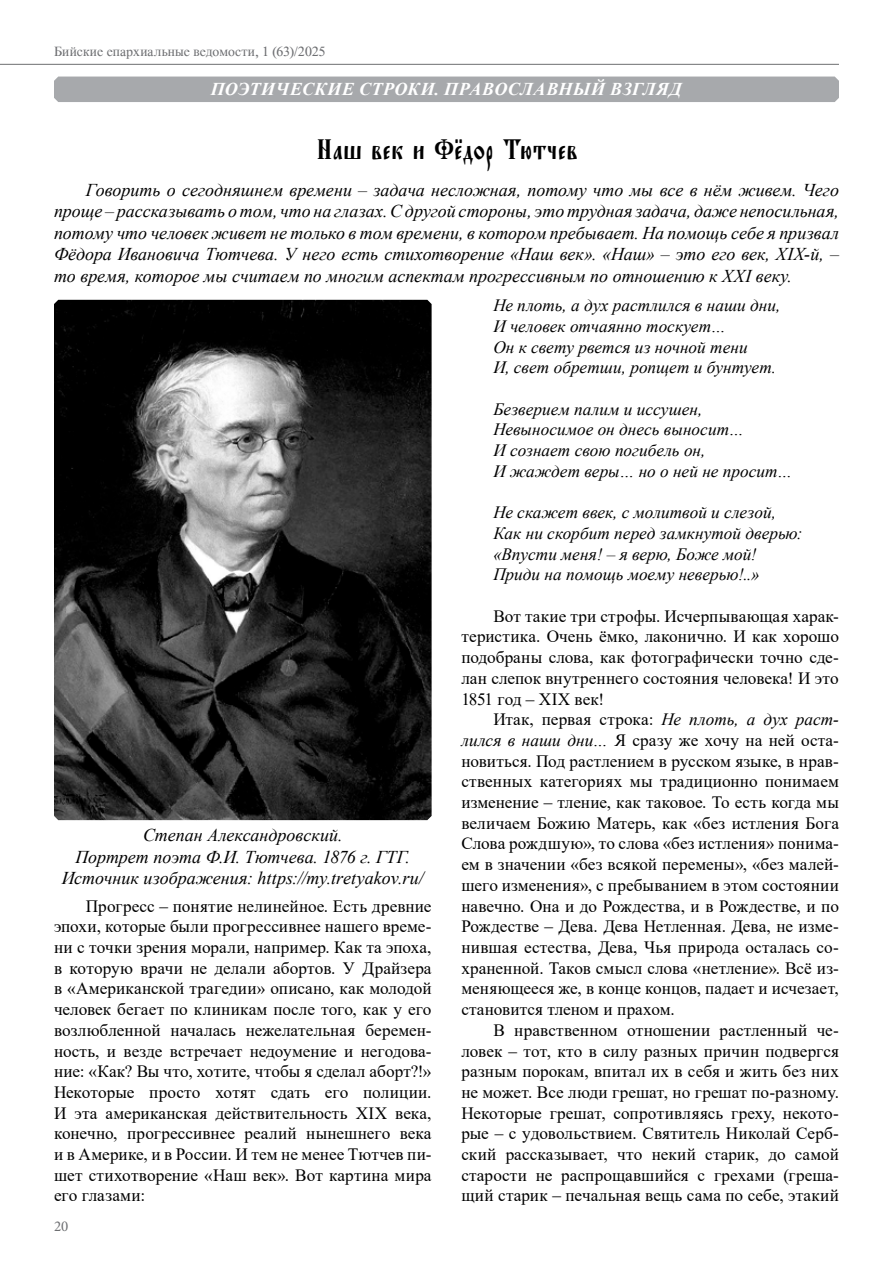
<style>
.page{position:relative;width:893px;height:1263px;background:#fff}
.page>*{position:absolute;margin:0;border:0;box-sizing:border-box;transform-origin:0 0}
.t1{font:30px "Orthodox.tt e Roos";letter-spacing:-.015em;color:#000}
.t2{font:italic 18px/21.6px "Times New Roman";color:#000;text-align:justify}
.t3{font:italic 700 18px "Times New Roman";letter-spacing:.03em;color:#fff}
.t4{font:17.25px/20.7px "Times New Roman";letter-spacing:.005em;color:#000;text-align:justify}
.t5{font:italic 17.25px/20.7px "Times New Roman";color:#000}
.t6{font:15px "Minion Pro";color:#6d6e71}
.t7{font:13.5px "Time";letter-spacing:.005em;color:#6d6e71}
.s1{font-style:italic}
</style>
<div class="page">
<hr style="left:0;top:64px;width:839px;height:1px;background:#6d6e71">
<div style="left:54px;top:77px;width:785px;height:25px;background:#a7a9ac"></div>
<img style="left:54px;top:300px;width:378px;height:520px">
<p class="t7" style="left:54px;top:44px;width:273px">Бийские епархиальные ведомости, 1 (63)/2025</p>
<p class="t3" style="left:211px;top:77px;width:473px">ПОЭТИЧЕСКИЕ СТРОКИ. ПРАВОСЛАВНЫЙ ВЗГЛЯД</p>
<h1 class="t1" style="left:315px;top:131px;width:263px">Наш век и Фёдор Тютчев</h1>
<p class="t2" style="left:54px;top:178px;width:786px;text-indent:32px">Говорить о сегодняшнем времени ‒ задача несложная, потому что мы все в нём живем. Чего проще ‒ рассказывать о том, что на глазах. С другой стороны, это трудная задача, даже непосильная, потому что человек живет не только в том времени, в котором пребывает. На помощь себе я призвал Фёдора Ивановича Тютчева. У него есть стихотворение «Наш век». «Наш» ‒ это его век, XIX-й, ‒ то время, которое мы считаем по многим аспектам прогрессивным по отношению к XXI веку.</p>
<p class="t2" style="left:62px;top:824px;width:364px;text-align:center">Степан Александровский.<br>Портрет поэта Ф.И. Тютчева. 1876 г. ГТГ.<br>Источник изображения: https://my.tretyakov.ru/</p>
<p class="t4" style="left:54px;top:895px;width:379px;text-indent:32px">Прогресс ‒ понятие нелинейное. Есть древние эпохи, которые были прогрессивнее нашего време&shy;ни с точки зрения морали, например. Как та эпоха, в которую врачи не делали абортов. У Драйзера в «Американской трагедии» описано, как молодой человек бегает по клиникам после того, как у его возлюбленной началась нежелательная беремен&shy;ность, и везде встречает недоумение и негодова&shy;ние: «Как? Вы что, хотите, чтобы я сделал аборт?!» Некоторые просто хотят сдать его полиции.<br>И эта американская действительность XIX века, конечно, прогрессивнее реалий нынешнего века и в Америке, и в России. И тем не менее Тютчев пи&shy;шет стихотворение «Наш век». Вот картина мира его глазами:</p>
<p class="t6" style="left:54px;top:1216px;width:16px">20</p>
<p class="t5" style="left:493px;top:295px;width:289px">Не плоть, а дух растлился в наши дни,<br>И человек отчаянно тоскует…<br>Он к свету рвется из ночной тени<br>И, свет обретши, ропщет и бунтует.</p>
<p class="t5" style="left:493px;top:398px;width:300px">Безверием палим и иссушен,<br>Невыносимое он днесь выносит…<br>И сознает свою погибель он,<br>И жаждет веры… но о ней не просит…</p>
<p class="t5" style="left:493px;top:502px;width:311px">Не скажет ввек, с молитвой и слезой, Как ни скорбит перед замкнутой дверью: «Впусти меня! ‒ я верю, Боже мой!<br>Приди на помощь моему неверью!..»</p>
<p class="t4" style="left:461px;top:605px;width:379px;text-indent:32px">Вот такие три строфы. Исчерпывающая харак&shy;теристика. Очень ёмко, лаконично. И как хорошо подобраны слова, как фотографически точно сде&shy;лан слепок внутреннего состояния человека! И это 1851 год ‒ XIX век!</p>
<p class="t4" style="left:461px;top:709px;width:379px;text-indent:32px">Итак, первая строка: <span class="s1">Не плоть, а дух раст&shy;лился в наши дни…</span> Я сразу же хочу на ней оста&shy;новиться. Под растлением в русском языке, в нрав&shy;ственных категориях мы традиционно понимаем изменение ‒ тление, как таковое. То есть когда мы величаем Божию Матерь, как «без истления Бога Слова рождшую», то слова «без истления» понима&shy;ем в значении «без всякой перемены», «без малей&shy;шего изменения», с пребыванием в этом состоянии навечно. Она и до Рождества, и в Рождестве, и по Рождестве ‒ Дева. Дева Нетленная. Дева, не изме&shy;нившая естества, Дева, Чья природа осталась со&shy;храненной. Таков смысл слова «нетление». Всё из&shy;меняющееся же, в конце концов, падает и исчезает, становится тленом и прахом.</p>
<p class="t4" style="left:461px;top:1019px;width:379px;text-indent:32px">В нравственном отношении растленный че&shy;ловек ‒ тот, кто в силу разных причин подвергся разным порокам, впитал их в себя и жить без них не может. Все люди грешат, но грешат по-разному.<br>Некоторые грешат, сопротивляясь греху, некото&shy;рые ‒ с удовольствием. Святитель Николай Серб&shy;ский рассказывает, что некий старик, до самой старости не распрощавшийся с грехами (греша&shy;щий старик ‒ печальная вещь сама по себе, этакий</p>
</div>
